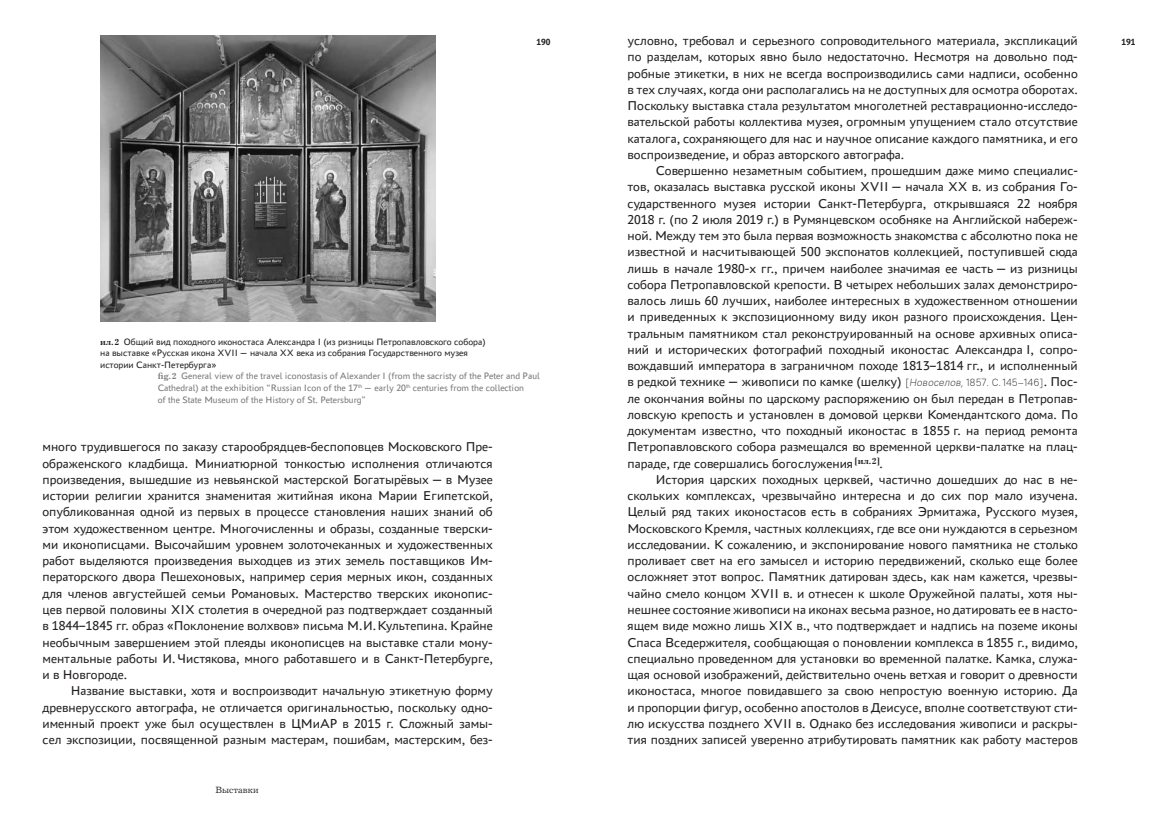
<style>
.page{position:relative;width:1170px;height:833px;background:#fff}
.page>*{position:absolute;margin:0;border:0;box-sizing:border-box;transform-origin:0 0}
.t1{font:13.5px/16.2px "PT Astra Sans";color:#231f20;text-align:justify}
.t2{font:9.75px "PT Astra Sans";color:#77787b}
.t3{font:9.75px "PT Astra Sans";color:#231f20}
.t4{font:9.38px "Journal";color:#231f20}
.t5{font:700 9.38px "PT Astra Sans";color:#231f20}
.s1{font-family:"PT Root UI";font-weight:300;font-size:10.38px}
.s2{font-family:"PT Root UI";font-weight:300;font-style:italic;font-size:10.38px}
.s3{font-family:"Journal";font-weight:700;font-size:9px}
</style>
<div class="page">
<img style="left:100px;top:35px;width:335px;height:286px">
<p class="t5" style="left:536px;top:36px;width:16px">190</p>
<p class="t1" style="left:627px;top:32px;width:451px">условно, требовал и серьезного сопроводительного материала, экспликаций</p>
<p class="t5" style="left:1121px;top:36px;width:16px">191</p>
<p class="t1" style="left:627px;top:48px;width:452px">по разделам, которых явно было недостаточно. Несмотря на довольно под&shy;робные этикетки, в них не всегда воспроизводились сами надписи, особенно в тех случаях, когда они располагались на не доступных для осмотра оборотах.<br>Поскольку выставка стала результатом многолетней реставрационно-исследо&shy;вательской работы коллектива музея, огромным упущением стало отсутствие каталога, сохраняющего для нас и научное описание каждого памятника, и его воспроизведение, и образ авторского автографа.</p>
<p class="t1" style="left:627px;top:162px;width:452px;text-indent:28px">Совершенно незаметным событием, прошедшим даже мимо специалис&shy;тов, оказалась выставка русской иконы XVII— начала XX в. из собрания Го&shy;сударственного музея истории Санкт-Петербурга, открывшаяся 22 ноября 2018 г. (по 2 июля 2019 г.) в Румянцевском особняке на Английской набереж&shy;ной. Между тем это была первая возможность знакомства с абсолютно пока не известной и насчитывающей 500 экспонатов коллекцией, поступившей сюда лишь в начале 1980-х гг., причем наиболее значимая ее часть— из ризницы собора Петропавловской крепости. В четырех небольших залах демонстриро&shy;валось лишь 60 лучших, наиболее интересных в художественном отношении и приведенных к экспозиционному виду икон разного происхождения. Цен&shy;тральным памятником стал реконструированный на основе архивных описа&shy;ний и исторических фотографий походный иконостас Александра I, сопро&shy;вождавший императора в заграничном походе 1813–1814 гг., и исполненный в редкой технике— живописи по камке (шелку) <span class="s1">[</span><span class="s2">Новоселов,</span><span class="s1">1857. С.145–146]</span>. Пос&shy;ле окончания войны по царскому распоряжению он был передан в Петропав&shy;ловскую крепость и установлен в домовой церкви Комендантского дома. По документам известно, что походный иконостас в 1855 г. на период ремонта Петропавловского собора размещался во временной церкви-палатке на плац&shy;параде, где совершались богослужения <sup>[ил.2]</sup>.</p>
<p class="t1" style="left:627px;top:471px;width:452px;text-indent:28px">История царских походных церквей, частично дошедших до нас в не&shy;скольких комплексах, чрезвычайно интересна и до сих пор мало изучена.<br>Целый ряд таких иконостасов есть в собраниях Эрмитажа, Русского музея, Московского Кремля, частных коллекциях, где все они нуждаются в серьезном исследовании. К сожалению, и экспонирование нового памятника не столько проливает свет на его замысел и историю передвижений, сколько еще более осложняет этот вопрос. Памятник датирован здесь, как нам кажется, чрезвы&shy;чайно смело концом XVII в. и отнесен к школе Оружейной палаты, хотя ны&shy;нешнее состояние живописи на иконах весьма разное, но датировать ее в насто&shy;ящем виде можно лишь XIX в., что подтверждает и надпись на поземе иконы Спаса Вседержителя, сообщающая о поновлении комплекса в 1855 г., видимо, специально проведенном для установки во временной палатке. Камка, служа&shy;щая основой изображений, действительно очень ветхая и говорит о древности иконостаса, многое повидавшего за свою непростую военную историю. Да и пропорции фигур, особенно апостолов в Деисусе, вполне соответствуют сти&shy;лю искусства позднего XVII в. Однако без исследования живописи и раскры&shy;тия поздних записей уверенно атрибутировать памятник как работу мастеров</p>
<p class="t3" style="left:100px;top:335px;width:387px"><span class="s3">ил.2</span> Общий вид походного иконостаса Александра I (из ризницы Петропавловского собора)</p>
<p class="t3" style="left:100px;top:347px;width:369px">на выставке «Русская икона XVII— начала XX века из собрания Государственного музея</p>
<p class="t3" style="left:100px;top:358px;width:118px">истории Санкт-Петербурга»</p>
<p class="t2" style="left:158px;top:370px;width:383px"><span class="s3">fig.2</span> General view of the travel iconostasis of Alexander I (from the sacristy of the Peter and Paul</p>
<p class="t2" style="left:158px;top:381px;width:368px">Cathedral) at the exhibition “Russian Icon of the 17<sup>th</sup> —early 20<sup>th</sup> centuries from the collection</p>
<p class="t2" style="left:158px;top:393px;width:210px">of the State Museum of the History of St. Petersburg”</p>
<p class="t1" style="left:43px;top:438px;width:452px">много трудившегося по заказу старообрядцев-беспоповцев Московского Пре&shy;ображенского кладбища. Миниатюрной тонкостью исполнения отличаются произведения, вышедшие из невьянской мастерской Богатырёвых— в Музее истории религии хранится знаменитая житийная икона Марии Египетской, опубликованная одной из первых в процессе становления наших знаний об этом художественном центре. Многочисленны и образы, созданные тверски&shy;ми иконописцами. Высочайшим уровнем золоточеканных и художественных работ выделяются произведения выходцев из этих земель поставщиков Им&shy;ператорского двора Пешехоновых, например серия мерных икон, созданных для членов августейшей семьи Романовых. Мастерство тверских иконопис&shy;цев первой половины XIX столетия в очередной раз подтверждает созданный в 1844–1845 гг. образ «Поклонение волхвов» письма М.И.Культепина. Крайне необычным завершением этой плеяды иконописцев на выставке стали мону&shy;ментальные работы И.Чистякова, много работавшего и в Санкт-Петербурге, и в Новгороде.</p>
<p class="t1" style="left:43px;top:682px;width:452px;text-indent:28px">Название выставки, хотя и воспроизводит начальную этикетную форму древнерусского автографа, не отличается оригинальностью, поскольку одно&shy;именный проект уже был осуществлен в ЦМиАР в 2015 г. Сложный замы&shy;сел экспозиции, посвященной разным мастерам, пошибам, мастерским, без-</p>
<p class="t4" style="left:215px;top:784px;width:45px">Выставки</p>
</div>
